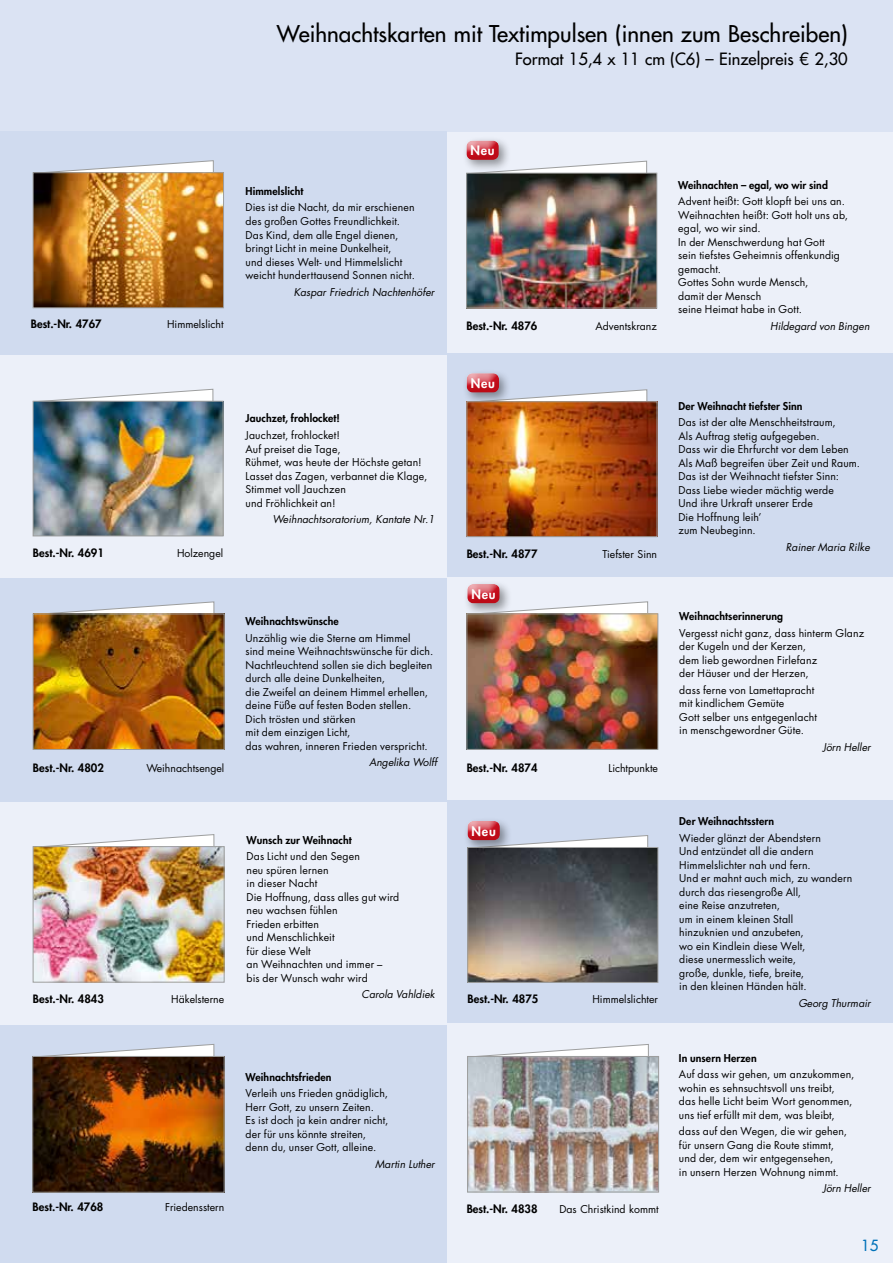
<style>
.page{position:relative;width:893px;height:1263px;background:#fff}
.page>*{position:absolute;margin:0;border:0;box-sizing:border-box;transform-origin:0 0}
.t1{font:500 22.5px "Futura Std";color:#000}
.t2{font:500 16.5px "Futura Std";color:#000}
.t3{font:500 15px "Futura Std";color:#0072b9}
.t4{font:800 12.6px "Futura Std";letter-spacing:.06em;color:#fff}
.t5{font:800 11.25px "Futura Std";color:#000}
.t6{font:10.5px/13.5px "Futura Std";letter-spacing:.01em;color:#000}
.t7{font:800 10.5px "Futura Std";letter-spacing:.01em;color:#000}
.t8{font:italic 10.5px "Futura Std";color:#000}
.s1{font-weight:400}
</style>
<div class="page">
<div style="left:446px;top:1023px;width:447px;height:240px;background:#ecf0f9"></div>
<div style="left:446px;top:799px;width:447px;height:224px;background:#d0dbef"></div>
<div style="left:446px;top:576px;width:447px;height:223px;background:#ecf0f9"></div>
<div style="left:446px;top:353px;width:447px;height:223px;background:#d0dbef"></div>
<div style="left:446px;top:130px;width:447px;height:223px;background:#ecf0f9"></div>
<div style="left:0;top:0;width:893px;height:132px;background:#dbe3f3"></div>
<div style="left:0;top:355px;width:446px;height:223px;background:#ecf0f9"></div>
<div style="left:0;top:132px;width:446px;height:223px;background:#d0dbef"></div>
<div style="left:0;top:1025px;width:446px;height:238px;background:#d0dbef"></div>
<div style="left:0;top:801px;width:446px;height:224px;background:#ecf0f9"></div>
<div style="left:0;top:578px;width:446px;height:223px;background:#d0dbef"></div>
<svg style="left:33px;top:160px;width:181px;height:13px"></svg>
<img style="left:35px;top:175px;width:187px;height:131px">
<div style="left:33px;top:173px;width:191px;height:135px;border:1px solid #9d9e9e"></div>
<svg style="left:33px;top:389px;width:180px;height:12px"></svg>
<img style="left:35px;top:403px;width:186px;height:131px">
<div style="left:33px;top:401px;width:190px;height:135px;border:1px solid #9d9e9e"></div>
<svg style="left:33px;top:601px;width:181px;height:13px"></svg>
<img style="left:35px;top:616px;width:187px;height:132px">
<div style="left:33px;top:614px;width:191px;height:136px;border:1px solid #9d9e9e"></div>
<svg style="left:477px;top:1044px;width:172px;height:12px"></svg>
<img style="left:469px;top:1058px;width:188px;height:132px">
<div style="left:467px;top:1056px;width:192px;height:136px;border:1px solid #9d9e9e"></div>
<svg style="left:45px;top:834px;width:169px;height:12px"></svg>
<img style="left:35px;top:848px;width:187px;height:132px">
<div style="left:33px;top:846px;width:191px;height:136px;border:1px solid #9d9e9e"></div>
<svg style="left:41px;top:1044px;width:173px;height:12px"></svg>
<img style="left:35px;top:1058px;width:187px;height:132px">
<svg style="left:467px;top:161px;width:180px;height:12px"></svg>
<img style="left:468px;top:175px;width:187px;height:131px">
<div style="left:466px;top:173px;width:191px;height:135px;border:1px solid #9d9e9e"></div>
<div style="left:462px;top:136px;width:49px;height:36px;background:#000;opacity:.4"></div>
<div style="left:465px;top:139px;width:34px;height:16px;background:#fff;opacity:.75"></div>
<div style="left:465px;top:141px;width:34px;height:20px;background:#c12;opacity:.3"></div>
<svg style="left:511px;top:389px;width:136px;height:13px"></svg>
<img style="left:469px;top:404px;width:186px;height:131px">
<div style="left:467px;top:402px;width:190px;height:135px;border:1px solid #9d9e9e"></div>
<div style="left:462px;top:369px;width:49px;height:36px;background:#000;opacity:.4"></div>
<div style="left:465px;top:371px;width:35px;height:16px;background:#fff;opacity:.75"></div>
<div style="left:465px;top:374px;width:35px;height:20px;background:#c12;opacity:.3"></div>
<div style="left:463px;top:580px;width:49px;height:36px;background:#000;opacity:.4"></div>
<div style="left:466px;top:582px;width:34px;height:16px;background:#e2e6ef"></div>
<div style="left:466px;top:584px;width:34px;height:20px;background:#c12;opacity:.3"></div>
<svg style="left:467px;top:601px;width:181px;height:13px"></svg>
<img style="left:469px;top:616px;width:187px;height:131px">
<div style="left:467px;top:614px;width:191px;height:135px;border:1px solid #9d9e9e"></div>
<svg style="left:512px;top:835px;width:136px;height:12px"></svg>
<img style="left:470px;top:849px;width:186px;height:131px">
<div style="left:468px;top:847px;width:190px;height:135px;border:1px solid #9d9e9e"></div>
<div style="left:463px;top:817px;width:49px;height:36px;background:#000;opacity:.4"></div>
<div style="left:466px;top:819px;width:34px;height:16px;background:#c8d2e5"></div>
<div style="left:466px;top:821px;width:34px;height:20px;background:#c12;opacity:.3"></div>
<h1 class="t1" style="left:277px;top:20px;width:572px">Weihnachtskarten mit Textimpulsen (innen zum Beschreiben)</h1>
<h2 class="t2" style="left:515px;top:48px;width:334px">Format 15,4 x 11 cm (C6) – Einzelpreis <span class="s1">€</span> 2,30</h2>
<p class="t4" style="left:470px;top:143px;width:26px">Neu</p>
<p class="t5" style="left:31px;top:317px;width:72px">Best.-Nr. 4767</p>
<p class="t6" style="left:167px;top:318px;width:58px">Himmelslicht</p>
<p class="t7" style="left:246px;top:184px;width:59px">Himmelslicht</p>
<p class="t6" style="left:246px;top:201px;width:171px">Dies ist die Nacht, da mir erschienen des großen Gottes Freundlichkeit.<br>Das Kind, dem alle Engel dienen, bringt Licht in meine Dunkelheit,<br>und dieses Welt- und Himmelslicht weicht hunderttausend Sonnen nicht.</p>
<p class="t8" style="left:294px;top:285px;width:142px">Kaspar Friedrich Nachtenhöfer</p>
<p class="t5" style="left:466px;top:319px;width:72px">Best.-Nr. 4876</p>
<p class="t6" style="left:595px;top:320px;width:63px">Adventskranz</p>
<p class="t7" style="left:678px;top:178px;width:151px">Weihnachten – egal, wo wir sind</p>
<p class="t6" style="left:678px;top:195px;width:171px">Advent heißt: Gott klopft bei uns an.<br>Weihnachten heißt: Gott holt uns ab, egal, wo wir sind.<br>In der Menschwerdung hat Gott<br>sein tiefstes Geheimnis offenkundig gemacht.<br>Gottes Sohn wurde Mensch,<br>damit der Mensch<br>seine Heimat habe in Gott.</p>
<p class="t8" style="left:770px;top:319px;width:101px">Hildegard von Bingen</p>
<p class="t4" style="left:471px;top:375px;width:26px">Neu</p>
<p class="t5" style="left:33px;top:546px;width:72px">Best.-Nr. 4691</p>
<p class="t6" style="left:177px;top:547px;width:48px">Holzengel</p>
<p class="t7" style="left:246px;top:412px;width:96px">Jauchzet, frohlocket!</p>
<p class="t6" style="left:246px;top:428px;width:183px">Jauchzet, frohlocket!<br>Auf preiset die Tage,<br>Rühmet, was heute der Höchste getan!<br>Lasset das Zagen, verbannet die Klage,<br>Stimmet voll Jauchzen<br>und Fröhlichkeit an!</p>
<p class="t8" style="left:273px;top:512px;width:164px">Weihnachtsoratorium, Kantate Nr.1</p>
<p class="t5" style="left:467px;top:547px;width:72px">Best.-Nr. 4877</p>
<p class="t6" style="left:603px;top:548px;width:56px">Tiefster Sinn</p>
<p class="t7" style="left:678px;top:399px;width:126px">Der Weihnacht tiefster Sinn</p>
<p class="t6" style="left:678px;top:416px;width:183px">Das ist der alte Menschheitstraum,<br>Als Auftrag stetig aufgegeben.<br>Dass wir die Ehrfurcht vor dem Leben<br>Als Maß begreifen über Zeit und Raum.<br>Das ist der Weihnacht tiefster Sinn:<br>Dass Liebe wieder mächtig werde<br>Und ihre Urkraft unserer Erde<br>Die Hoffnung leih’<br>zum Neubeginn.</p>
<p class="t8" style="left:786px;top:540px;width:85px">Rainer Maria Rilke</p>
<p class="t4" style="left:471px;top:586px;width:26px">Neu</p>
<p class="t5" style="left:33px;top:760px;width:72px">Best.-Nr. 4802</p>
<p class="t6" style="left:146px;top:761px;width:79px">Weihnachtsengel</p>
<p class="t7" style="left:246px;top:614px;width:95px">Weihnachtswünsche</p>
<p class="t6" style="left:246px;top:631px;width:189px">Unzählig wie die Sterne am Himmel<br>sind meine Weihnachtswünsche für dich.<br>Nachtleuchtend sollen sie dich begleiten durch alle deine Dunkelheiten,<br>die Zweifel an deinem Himmel erhellen, deine Füße auf festen Boden stellen.<br>Dich trösten und stärken<br>mit dem einzigen Licht,<br>das wahren, inneren Frieden verspricht.</p>
<p class="t8" style="left:369px;top:755px;width:69px">Angelika Wolff</p>
<p class="t5" style="left:467px;top:761px;width:72px">Best.-Nr. 4874</p>
<p class="t6" style="left:608px;top:762px;width:51px">Lichtpunkte</p>
<p class="t7" style="left:679px;top:610px;width:105px">Weihnachtserinnerung</p>
<p class="t6" style="left:679px;top:626px;width:186px">Vergesst nicht ganz, dass hinterm Glanz der Kugeln und der Kerzen,<br>dem lieb gewordnen Firlefanz<br>der Häuser und der Herzen,</p>
<p class="t6" style="left:679px;top:683px;width:139px">dass ferne von Lamettapracht mit kindlichem Gemüte<br>Gott selber uns entgegenlacht in menschgewordner Güte.</p>
<p class="t8" style="left:823px;top:740px;width:49px">Jörn Heller</p>
<p class="t5" style="left:33px;top:992px;width:72px">Best.-Nr. 4843</p>
<p class="t6" style="left:171px;top:993px;width:55px">Häkelsterne</p>
<p class="t7" style="left:247px;top:833px;width:107px">Wunsch zur Weihnacht</p>
<p class="t6" style="left:247px;top:850px;width:154px">Das Licht und den Segen<br>neu spüren lernen<br>in dieser Nacht<br>Die Hoffnung, dass alles gut wird neu wachsen fühlen<br>Frieden erbitten<br>und Menschlichkeit<br>für diese Welt<br>an Weihnachten und immer –<br>bis der Wunsch wahr wird</p>
<p class="t8" style="left:362px;top:988px;width:75px">Carola Vahldiek</p>
<p class="t4" style="left:472px;top:823px;width:26px">Neu</p>
<p class="t5" style="left:468px;top:991px;width:72px">Best.-Nr. 4875</p>
<p class="t6" style="left:592px;top:992px;width:67px">Himmelslichter</p>
<p class="t7" style="left:679px;top:815px;width:96px">Der Weihnachtsstern</p>
<p class="t6" style="left:679px;top:831px;width:174px">Wieder glänzt der Abendstern<br>Und entzündet all die andern<br>Himmelslichter nah und fern.<br>Und er mahnt auch mich, zu wandern durch das riesengroße All,<br>eine Reise anzutreten,<br>um in einem kleinen Stall<br>hinzuknien und anzubeten,<br>wo ein Kindlein diese Welt,<br>diese unermesslich weite,<br>große, dunkle, tiefe, breite,<br>in den kleinen Händen hält.</p>
<p class="t8" style="left:798px;top:996px;width:74px">Georg Thurmair</p>
<p class="t7" style="left:246px;top:1070px;width:87px">Weihnachtsfrieden</p>
<p class="t6" style="left:246px;top:1087px;width:144px">Verleih uns Frieden gnädiglich,<br>Herr Gott, zu unsern Zeiten.<br>Es ist doch ja kein andrer nicht, der für uns könnte streiten, denn du, unser Gott, alleine.</p>
<p class="t8" style="left:375px;top:1157px;width:61px">Martin Luther</p>
<p class="t7" style="left:679px;top:1051px;width:79px">In unsern Herzen</p>
<p class="t6" style="left:679px;top:1067px;width:177px">Auf dass wir gehen, um anzukommen, wohin es sehnsuchtsvoll uns treibt,<br>das helle Licht beim Wort genommen, uns tief erfüllt mit dem, was bleibt,</p>
<p class="t6" style="left:679px;top:1124px;width:170px">dass auf den Wegen, die wir gehen, für unsern Gang die Route stimmt, und der, dem wir entgegensehen,<br>in unsern Herzen Wohnung nimmt.</p>
<p class="t8" style="left:823px;top:1181px;width:49px">Jörn Heller</p>
<p class="t5" style="left:33px;top:1200px;width:72px">Best.-Nr. 4768</p>
<p class="t6" style="left:165px;top:1201px;width:61px">Friedensstern</p>
<p class="t5" style="left:467px;top:1202px;width:72px">Best.-Nr. 4838</p>
<p class="t6" style="left:559px;top:1203px;width:101px">Das Christkind kommt</p>
<h3 class="t3" style="left:861px;top:1236px;width:19px">15</h3>
</div>
